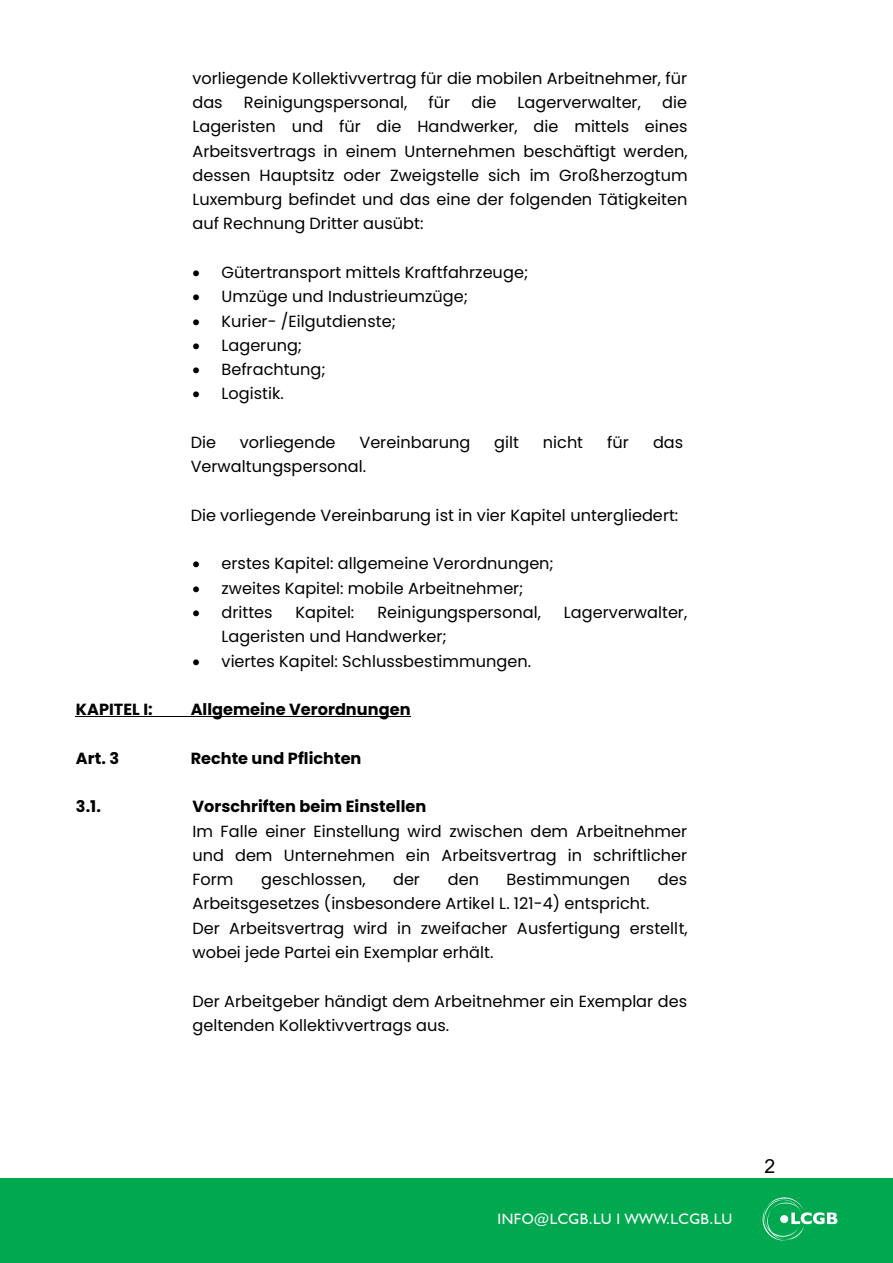
<style>
.page{position:relative;width:893px;height:1263px;background:#fff}
.page>*{position:absolute;margin:0;border:0;box-sizing:border-box;transform-origin:0 0}
.t1{font:19.35px "Arial";color:#000}
.t2{font:16.05px/24.3px "Poppins";color:#000}
.t3{font:700 16.05px "Poppins";color:#000}
.t4{font:15px "Humanist 521 BT";letter-spacing:.03em;color:#fff}
</style>
<div class="page">
<div style="left:0;top:1178px;width:893px;height:85px;background:#00a94f"></div>
<svg style="left:762px;top:1197px;width:75px;height:44px"></svg>
<hr style="left:76px;top:716px;width:335px;height:1px;background:#000">
<p class="t2" style="left:192px;top:66px;width:496px">vorliegende Kollektivvertrag für die mobilen Arbeitnehmer, für das</p>
<p class="t2" style="left:244px;top:90px;width:165px">Reinigungspersonal,</p>
<p class="t2" style="left:428px;top:90px;width:23px">für</p>
<p class="t2" style="left:471px;top:90px;width:27px">die</p>
<p class="t2" style="left:517px;top:90px;width:125px">Lagerverwalter,</p>
<p class="t2" style="left:192px;top:90px;width:497px;text-align:justify;text-indent:470px">die Lageristen und für die Handwerker, die mittels eines Arbeitsvertrags in einem Unternehmen beschäftigt werden, dessen Hauptsitz oder Zweigstelle sich im Großherzogtum Luxemburg befindet und das eine der folgenden Tätigkeiten auf Rechnung Dritter ausübt:</p>
<p class="t2" style="left:192px;top:260px;width:337px">• Gütertransport mittels Kraftfahrzeuge;</p>
<p class="t2" style="left:192px;top:285px;width:277px">• Umzüge und Industrieumzüge;</p>
<p class="t2" style="left:192px;top:309px;width:205px">• Kurier- /Eilgutdienste;</p>
<p class="t2" style="left:192px;top:333px;width:111px">• Lagerung;</p>
<p class="t2" style="left:192px;top:357px;width:135px">• Befrachtung;</p>
<p class="t2" style="left:192px;top:382px;width:93px">• Logistik.</p>
<p class="t2" style="left:191px;top:430px;width:27px">Die</p>
<p class="t2" style="left:240px;top:430px;width:97px">vorliegende</p>
<p class="t2" style="left:359px;top:430px;width:112px">Vereinbarung</p>
<p class="t2" style="left:494px;top:430px;width:26px">gilt</p>
<p class="t2" style="left:543px;top:430px;width:42px">nicht</p>
<p class="t2" style="left:607px;top:430px;width:23px">für</p>
<p class="t2" style="left:653px;top:430px;width:32px">das</p>
<p class="t2" style="left:191px;top:455px;width:177px">Verwaltungspersonal.</p>
<p class="t2" style="left:191px;top:503px;width:489px">Die vorliegende Vereinbarung ist in vier Kapitel untergliedert:</p>
<p class="t2" style="left:192px;top:552px;width:363px">• erstes Kapitel: allgemeine Verordnungen;</p>
<p class="t2" style="left:192px;top:576px;width:333px">• zweites Kapitel: mobile Arbeitnehmer;</p>
<p class="t2" style="left:192px;top:600px;width:82px">• drittes</p>
<p class="t2" style="left:295px;top:600px;width:60px">Kapitel:</p>
<p class="t2" style="left:377px;top:600px;width:165px">Reinigungspersonal,</p>
<p class="t2" style="left:564px;top:600px;width:125px">Lagerverwalter,</p>
<p class="t2" style="left:222px;top:625px;width:227px">Lageristen und Handwerker;</p>
<p class="t2" style="left:192px;top:649px;width:340px">• viertes Kapitel: Schlussbestimmungen.</p>
<p class="t3" style="left:76px;top:700px;width:78px">KAPITEL I:</p>
<p class="t3" style="left:191px;top:700px;width:221px">Allgemeine Verordnungen</p>
<p class="t3" style="left:76px;top:749px;width:45px">Art. 3</p>
<p class="t3" style="left:191px;top:749px;width:172px">Rechte und Pflichten</p>
<p class="t3" style="left:76px;top:797px;width:26px">3.1.</p>
<p class="t3" style="left:192px;top:797px;width:235px">Vorschriften beim Einstellen</p>
<p class="t2" style="left:192px;top:819px;width:496px;text-align:justify">Im Falle einer Einstellung wird zwischen dem Arbeitnehmer und dem Unternehmen ein Arbeitsvertrag in schriftlicher Form</p>
<p class="t2" style="left:261px;top:867px;width:106px">geschlossen,</p>
<p class="t2" style="left:393px;top:867px;width:28px">der</p>
<p class="t2" style="left:448px;top:867px;width:33px">den</p>
<p class="t2" style="left:506px;top:867px;width:125px">Bestimmungen</p>
<p class="t2" style="left:658px;top:867px;width:31px">des</p>
<p class="t2" style="left:192px;top:892px;width:497px">Arbeitsgesetzes (insbesondere Artikel L. 121-4) entspricht.<br>Der Arbeitsvertrag wird in zweifacher Ausfertigung erstellt, wobei jede Partei ein Exemplar erhält.</p>
<p class="t2" style="left:192px;top:989px;width:496px">Der Arbeitgeber händigt dem Arbeitnehmer ein Exemplar des geltenden Kollektivvertrags aus.</p>
<p class="t4" style="left:497px;top:1209px;width:236px">INFO@LCGB.LU I WWW.LCGB.LU</p>
<p class="t1" style="left:764px;top:1153px;width:12px">2</p>
</div>
